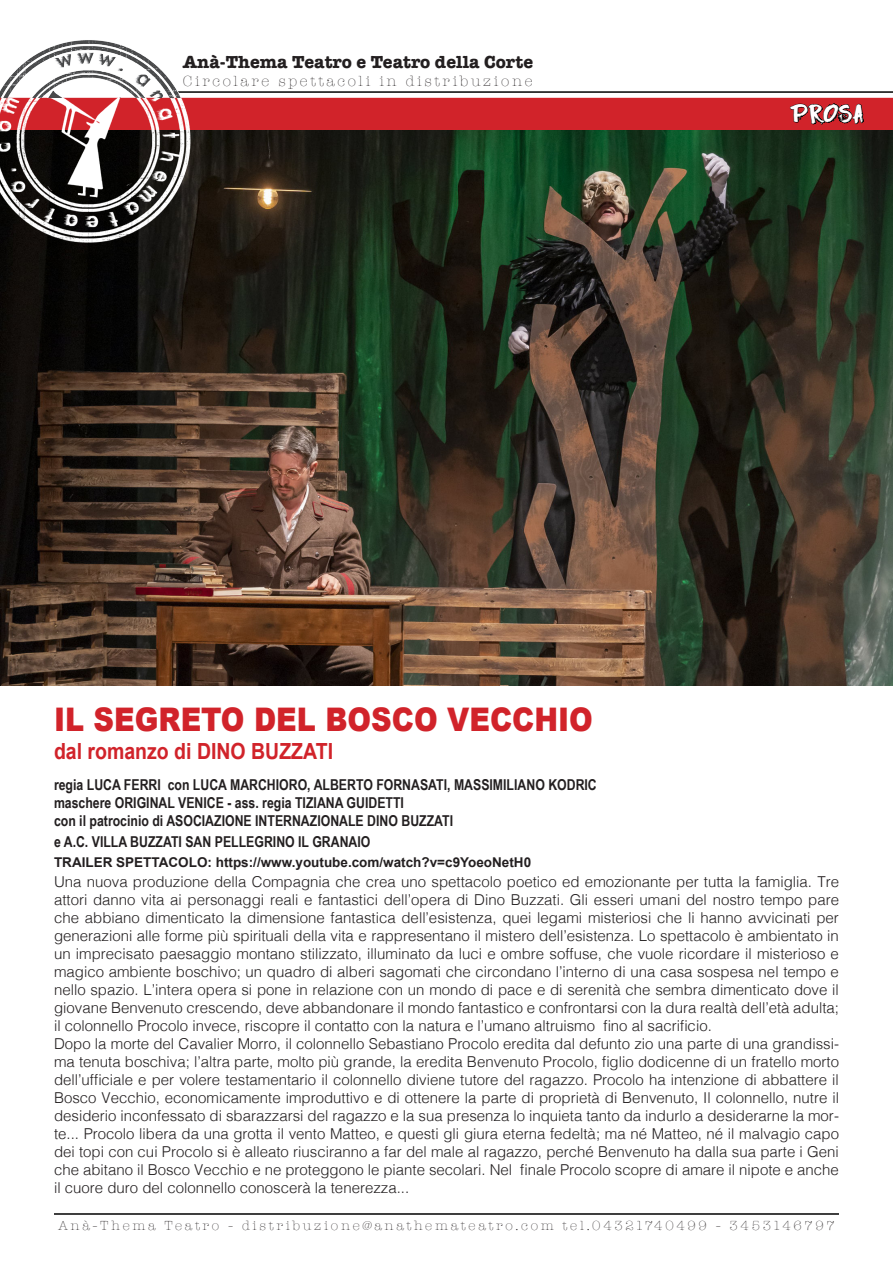
<style>
.page{position:relative;width:893px;height:1263px;background:#fff}
.page>*{position:absolute;margin:0;border:0;box-sizing:border-box;transform-origin:0 0}
.t1{font:900 32.55px "Arial";color:#d1232a;scale:.88 1}
.t2{font:25.5px "DK Flagellum Dei";letter-spacing:-.025em;color:#fff}
.t3{font:700 22.2px "Arial";color:#d1232a;scale:.88 1}
.t4{font:700 18px "American Typewriter";color:#231f20}
.t5{font:300 15px/18px "Helvetica";color:#231f20}
.t6{font:700 15px/18px "Arial Narrow";color:#231f20}
.t7{font:300 15px "American Typewriter";letter-spacing:.175em;color:#231f20}
.t8{font:300 13.5px "American Typewriter";letter-spacing:.2em;color:#231f20}
.t9{font:700 13.5px "Arial";color:#231f20}
</style>
<div class="page">
<div style="left:1px;top:99px;width:891px;height:30px;background:#d1232a"></div>
<div style="left:0;top:98px;width:893px;height:32px;border:2px solid #d1232a"></div>
<hr style="left:176px;top:91px;width:717px;height:2px;background:#000">
<img style="left:0;top:130px;width:893px;height:556px">
<img style="left:0;top:98px;width:201px;height:146px">
<img style="left:0;top:40px;width:202px;height:58px">
<hr style="left:54px;top:1213px;width:785px;height:2px;background:#000">
<svg style="left:790px;top:103px;width:74px;height:22px"></svg>
<svg style="left:0;top:91px;width:1px;height:39px"></svg>
<p class="t4" style="left:183px;top:46px;width:352px">Anà-Thema Teatro e Teatro della Corte</p>
<p class="t7" style="left:183px;top:70px;width:351px">Circolare spettacoli in distribuzione</p>
<p class="t2" style="left:790px;top:97px;width:75px">PROSA</p>
<p class="t1" style="left:54px;top:696px;width:614px">IL SEGRETO DEL BOSCO VECCHIO</p>
<p class="t3" style="left:54px;top:737px;width:319px">dal romanzo di DINO BUZZATI</p>
<p class="t6" style="left:54px;top:775px;width:544px">regia LUCA FERRI con LUCA MARCHIORO, ALBERTO FORNASATI, MASSIMILIANO KODRIC maschere ORIGINAL VENICE - ass. regia TIZIANA GUIDETTI<br>con il patrocinio di ASOCIAZIONE INTERNAZIONALE DINO BUZZATI</p>
<p class="t6" style="left:54px;top:832px;width:318px">e A.C. VILLA BUZZATI SAN PELLEGRINO IL GRANAIO</p>
<p class="t5" style="left:54px;top:872px;width:787px">Una nuova produzione della Compagnia che crea uno spettacolo poetico ed emozionante per tutta la famiglia. Tre attori danno vita ai personaggi reali e fantastici dell’opera di Dino Buzzati. Gli esseri umani del nostro tempo pare che abbiano dimenticato la dimensione fantastica dell’esistenza, quei legami misteriosi che li hanno avvicinati per generazioni alle forme più spirituali della vita e rappresentano il mistero dell’esistenza. Lo spettacolo è ambientato in un imprecisato paesaggio montano stilizzato, illuminato da luci e ombre soffuse, che vuole ricordare il misterioso e magico ambiente boschivo; un quadro di alberi sagomati che circondano l’interno di una casa sospesa nel tempo e nello spazio. L’intera opera si pone in relazione con un mondo di pace e di serenità che sembra dimenticato dove il giovane Benvenuto crescendo, deve abbandonare il mondo fantastico e confrontarsi con la dura realtà dell’età adulta; il colonnello Procolo invece, riscopre il contatto con la natura e l’umano altruismo fino al sacrificio.<br>Dopo la morte del Cavalier Morro, il colonnello Sebastiano Procolo eredita dal defunto zio una parte di una grandissi&shy;ma tenuta boschiva; l’altra parte, molto più grande, la eredita Benvenuto Procolo, figlio dodicenne di un fratello morto dell’ufficiale e per volere testamentario il colonnello diviene tutore del ragazzo. Procolo ha intenzione di abbattere il Bosco Vecchio, economicamente improduttivo e di ottenere la parte di proprietà di Benvenuto, Il colonnello, nutre il desiderio inconfessato di sbarazzarsi del ragazzo e la sua presenza lo inquieta tanto da indurlo a desiderarne la mor&shy;te... Procolo libera da una grotta il vento Matteo, e questi gli giura eterna fedeltà; ma né Matteo, né il malvagio capo dei topi con cui Procolo si è alleato riusciranno a far del male al ragazzo, perché Benvenuto ha dalla sua parte i Geni che abitano il Bosco Vecchio e ne proteggono le piante secolari. Nel finale Procolo scopre di amare il nipote e anche il cuore duro del colonnello conoscerà la tenerezza...</p>
<p class="t9" style="left:54px;top:853px;width:479px">TRAILER SPETTACOLO: https://www.youtube.com/watch?v=c9YoeoNetH0</p>
<p class="t8" style="left:58px;top:1216px;width:778px">Anà-Thema Teatro - distribuzione@anathemateatro.com tel.04321740499 - 3453146797</p>
</div>
